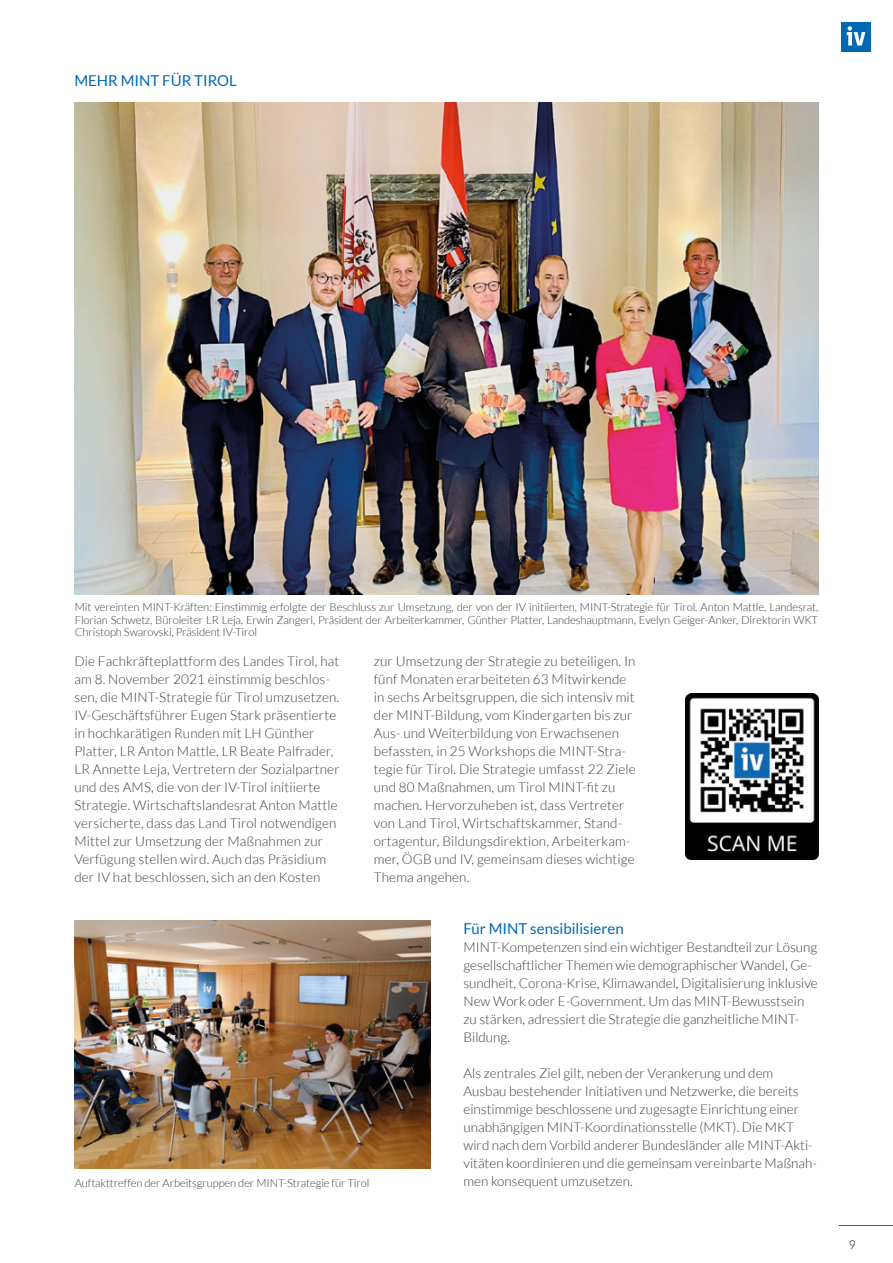
<style>
.page{position:relative;width:893px;height:1263px;background:#fff}
.page>*{position:absolute;margin:0;border:0;box-sizing:border-box;transform-origin:0 0}
.t1{font:15px "Lato";color:#0069b4}
.t2{font:300 13.5px/18px "Lato";letter-spacing:.01em;color:#3c3c3b}
.t3{font:300 12px "Lato";color:#000}
.t4{font:300 11.25px/12.8px "Lato";letter-spacing:-.01em;color:#3c3c3b;text-align:justify}
</style>
<div class="page">
<hr style="left:839px;top:1225px;width:54px;height:1px;background:#0069b4">
<div style="left:841px;top:22px;width:30px;height:30px;background:#0069b4"></div>
<svg style="left:847px;top:26px;width:18px;height:20px"></svg>
<img style="left:74px;top:102px;width:745px;height:492px">
<img style="left:74px;top:921px;width:356px;height:247px">
<img style="left:685px;top:694px;width:134px;height:166px">
<p class="t1" style="left:74px;top:73px;width:164px">MEHR MINT FÜR TIROL</p>
<p class="t4" style="left:75px;top:600px;width:745px">Mit vereinten MINT-Kräften: Einstimmig erfolgte der Beschluss zur Umsetzung, der von der IV initiierten, MINT-Strategie für Tirol. Anton Mattle, Landesrat, Florian Schwetz, Büroleiter LR Leja, Erwin Zangerl, Präsident der Arbeiterkammer, Günther Platter, Landeshauptmann, Evelyn Geiger-Anker, Direktorin WKT Christoph Swarovski, Präsident IV-Tirol</p>
<p class="t2" style="left:74px;top:653px;width:267px">Die Fachkräfteplattform des Landes Tirol, hat am 8. November 2021 einstimmig beschlos&shy;sen, die MINT-Strategie für Tirol umzusetzen.<br>IV-Geschäftsführer Eugen Stark präsentierte in hochkarätigen Runden mit LH Günther Platter, LR Anton Mattle, LR Beate Palfrader, LR Annette Leja, Vertretern der Sozialpartner und des AMS, die von der IV-Tirol initiierte Strategie. Wirtschaftslandesrat Anton Mattle versicherte, dass das Land Tirol notwendigen Mittel zur Umsetzung der Maßnahmen zur Verfügung stellen wird. Auch das Präsidium der IV hat beschlossen, sich an den Kosten</p>
<p class="t2" style="left:374px;top:653px;width:263px">zur Umsetzung der Strategie zu beteiligen. In fünf Monaten erarbeiteten 63 Mitwirkende in sechs Arbeitsgruppen, die sich intensiv mit der MINT-Bildung, vom Kindergarten bis zur Aus- und Weiterbildung von Erwachsenen befassten, in 25 Workshops die MINT-Stra&shy;tegie für Tirol. Die Strategie umfasst 22 Ziele und 80 Maßnahmen, um Tirol MINT-fit zu machen. Hervorzuheben ist, dass Vertreter von Land Tirol, Wirtschaftskammer, Stand&shy;ortagentur, Bildungsdirektion, Arbeiterkam&shy;mer, ÖGB und IV, gemeinsam dieses wichtige Thema angehen.</p>
<p class="t4" style="left:75px;top:1176px;width:296px">Auftakttreffen der Arbeitsgruppen der MINT-Strategie für Tirol</p>
<p class="t1" style="left:463px;top:920px;width:162px">Für MINT sensibilisieren</p>
<p class="t2" style="left:463px;top:938px;width:356px">MINT-Kompetenzen sind ein wichtiger Bestandteil zur Lösung gesellschaftlicher Themen wie demographischer Wandel, Ge&shy;sundheit, Corona-Krise, Klimawandel, Digitalisierung inklusive New Work oder E-Government. Um das MINT-Bewusstsein zu stärken, adressiert die Strategie die ganzheitliche MINT-Bildung.</p>
<p class="t2" style="left:463px;top:1064px;width:355px">Als zentrales Ziel gilt, neben der Verankerung und dem Ausbau bestehender Initiativen und Netzwerke, die bereits einstimmige beschlossene und zugesagte Einrichtung einer unabhängigen MINT-Koordinationsstelle (MKT). Die MKT wird nach dem Vorbild anderer Bundesländer alle MINT-Akti&shy;vitäten koordinieren und die gemeinsam vereinbarte Maßnah&shy;men konsequent umzusetzen.</p>
<p class="t3" style="left:849px;top:1238px;width:8px">9</p>
</div>
